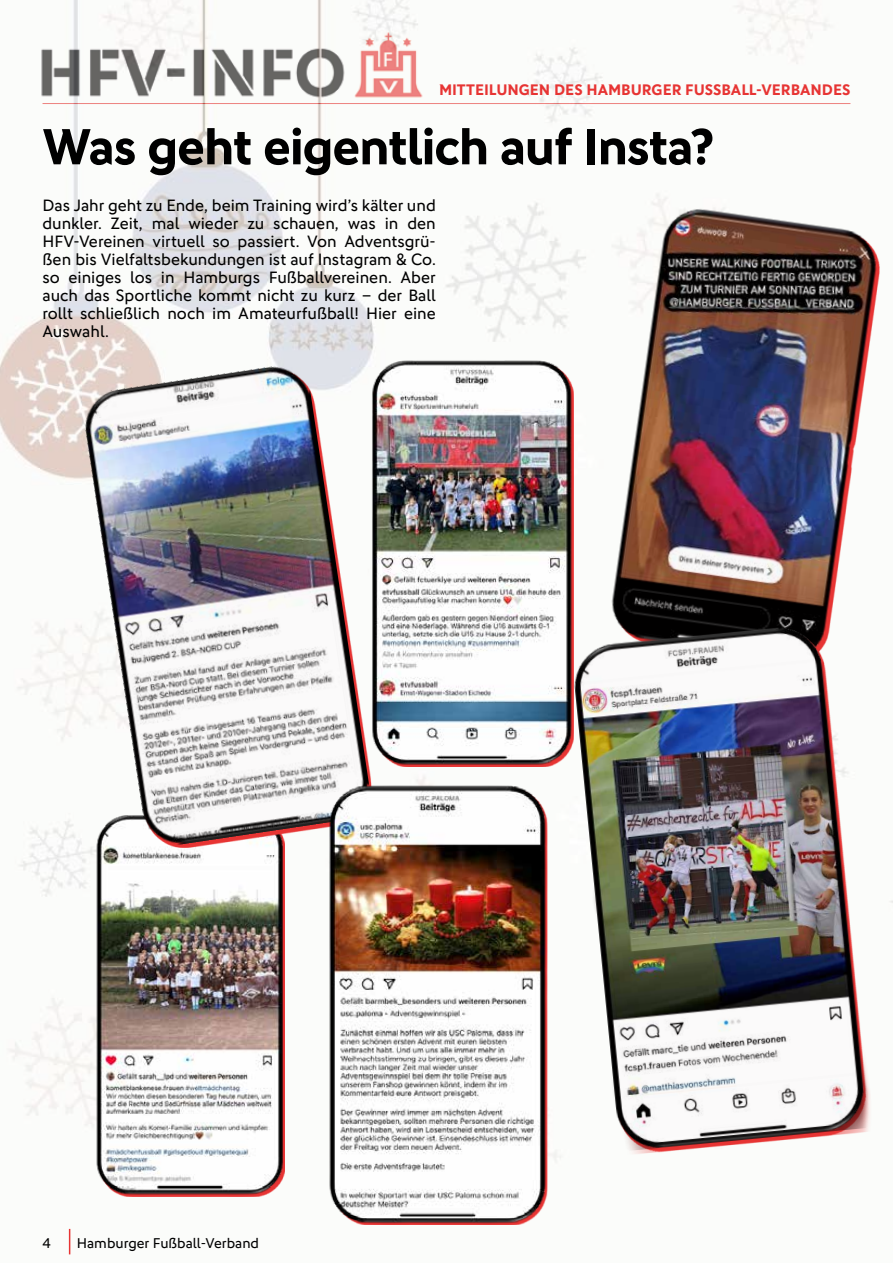
<style>
.page{position:relative;width:893px;height:1263px;background:#fff}
.page>*{position:absolute;margin:0;border:0;box-sizing:border-box;transform-origin:0 0}
.t1{font:700 51px "DFB Sans";letter-spacing:-.03em;color:#000}
.t2{font:16.5px/18px "DFB Sans";letter-spacing:-.005em;color:#000;text-align:justify}
.t3{font:700 15.3px "DFB Sans";color:#e73433}
.t4{font:14.25px "DFB Sans";color:#000}
</style>
<div class="page">
<img style="left:0;top:0;width:893px;height:1255px">
<img style="left:91px;top:849px;width:194px;height:351px">
<img style="left:80px;top:361px;width:294px;height:488px">
<img style="left:601px;top:201px;width:284px;height:471px">
<img style="left:367px;top:357px;width:207px;height:413px">
<img style="left:563px;top:620px;width:308px;height:532px">
<img style="left:324px;top:782px;width:224px;height:447px">
<svg style="left:69px;top:1229px;width:1px;height:25px"></svg>
<p class="t3" style="left:439px;top:80px;width:413px">MITTEILUNGEN DES HAMBURGER FUSSBALL-VERBANDES</p>
<h1 class="t1" style="left:43px;top:116px;width:674px">Was geht eigentlich auf Insta?</h1>
<p class="t2" style="left:43px;top:196px;width:395px">Das Jahr geht zu Ende, beim Training wird’s kälter und dunkler. Zeit, mal wieder zu schauen, was in den HFV-Vereinen virtuell so passiert. Von Adventsgrü&shy;ßen bis Vielfaltsbekundungen ist auf Instagram &amp; Co. so einiges los in Hamburgs Fußballvereinen. Aber auch das Sportliche kommt nicht zu kurz – der Ball rollt schließlich noch im Amateurfußball! Hier eine Auswahl.</p>
<p class="t4" style="left:43px;top:1235px;width:10px">4</p>
<p class="t4" style="left:77px;top:1235px;width:184px">Hamburger Fußball-Verband</p>
</div>
